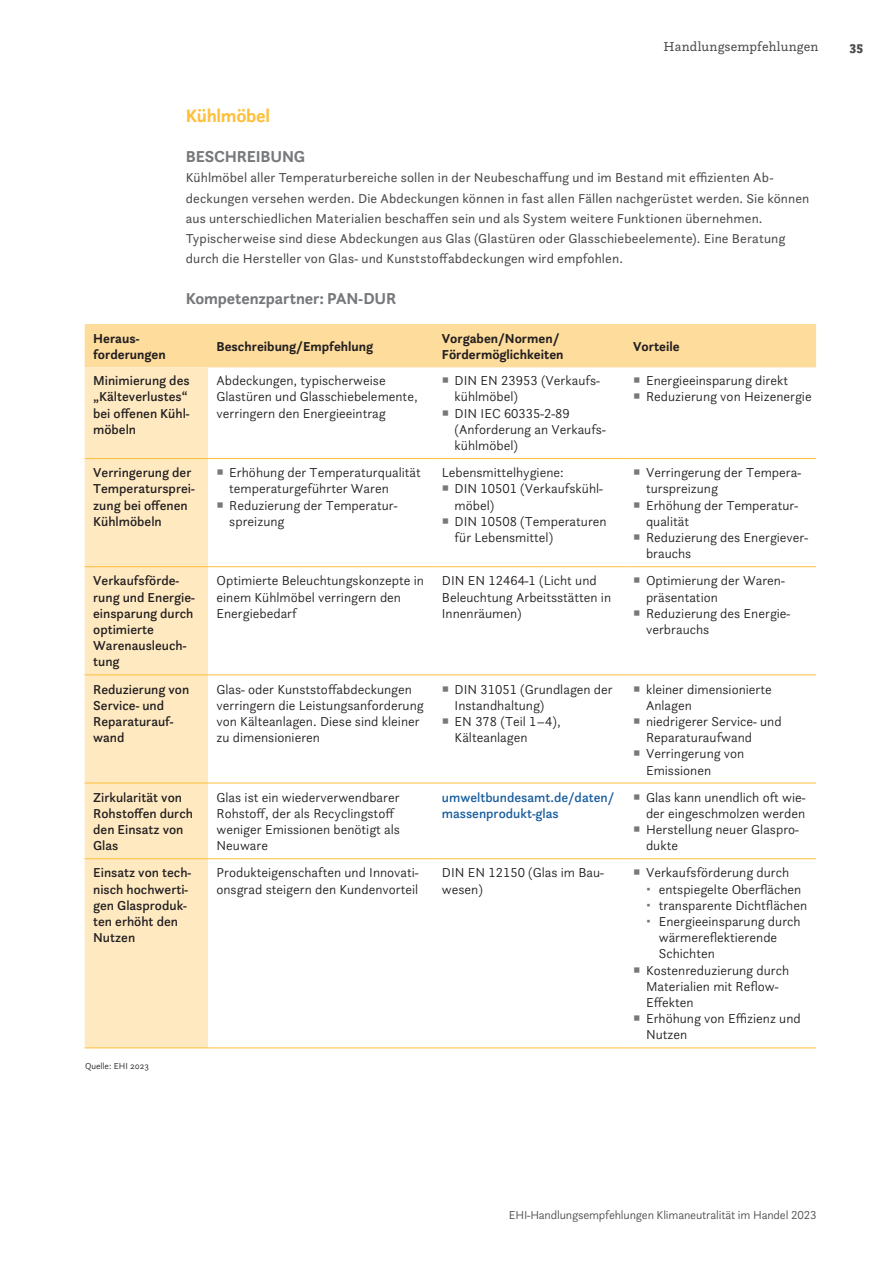
<style>
.page{position:relative;width:893px;height:1263px;background:#fff}
.page>*{position:absolute;margin:0;border:0;box-sizing:border-box;transform-origin:0 0}
.LF_Handlungfeld_Tabe{font:700 18.75px "Questa Sans";letter-spacing:-.015em;color:#febf3b}
.Zwiti_Absatz_Studie{font:700 16.5px "Questa Sans";letter-spacing:-.01em;color:#76787b}
.LF_Tabelle_Text_link{font:300 13.5px/16.2px "Questa Sans";color:#231f20}
.LF_Abbildung_Subline{font:13.5px/20.2px "Questa Sans";letter-spacing:.01em;color:#4b4c4d}
.LF_Tabelle_Text_link-2{font:500 13.5px/16.2px "Questa Sans";color:#231f20}
.LF_Tabelle_Text_link-3{font:700 13.5px/16.2px "Questa Sans";color:#231f20}
.LF_Tabelle_Text_link-4{font:500 13.5px/16.2px "Questa Sans";color:#175d9e}
.t1{font:13.5px "Questa Slab";letter-spacing:.01em;color:#4b4c4d}
.t2{font:900 13.5px "Questa Slab";color:#4b4c4d}
.t3{font:300 12px "Questa Sans";letter-spacing:-.01em;color:#4b4c4d}
.Foto_Grafik_Quelle_r{font:300 9px "Questa Sans";color:#231f20}
</style>
<div class="page">
<div style="left:85px;top:324px;width:731px;height:43px;background:#fedc9c"></div>
<div style="left:85px;top:367px;width:123px;height:680px;background:#fee9c1"></div>
<hr style="left:85px;top:458px;width:123px;height:1px;background:#febf3b">
<hr style="left:208px;top:458px;width:225px;height:1px;background:#febf3b">
<hr style="left:433px;top:458px;width:192px;height:1px;background:#febf3b">
<hr style="left:625px;top:458px;width:191px;height:1px;background:#febf3b">
<hr style="left:85px;top:566px;width:123px;height:1px;background:#febf3b">
<hr style="left:208px;top:566px;width:225px;height:1px;background:#febf3b">
<hr style="left:433px;top:566px;width:192px;height:1px;background:#febf3b">
<hr style="left:625px;top:566px;width:191px;height:1px;background:#febf3b">
<hr style="left:85px;top:674px;width:123px;height:1px;background:#febf3b">
<hr style="left:208px;top:674px;width:225px;height:1px;background:#febf3b">
<hr style="left:433px;top:674px;width:192px;height:1px;background:#febf3b">
<hr style="left:625px;top:674px;width:191px;height:1px;background:#febf3b">
<hr style="left:85px;top:783px;width:123px;height:1px;background:#febf3b">
<hr style="left:208px;top:783px;width:225px;height:1px;background:#febf3b">
<hr style="left:433px;top:783px;width:192px;height:1px;background:#febf3b">
<hr style="left:625px;top:783px;width:191px;height:1px;background:#febf3b">
<hr style="left:85px;top:858px;width:123px;height:1px;background:#febf3b">
<hr style="left:208px;top:858px;width:225px;height:1px;background:#febf3b">
<hr style="left:433px;top:858px;width:192px;height:1px;background:#febf3b">
<hr style="left:625px;top:858px;width:191px;height:1px;background:#febf3b">
<hr style="left:85px;top:1047px;width:123px;height:1px;background:#febf3b">
<hr style="left:208px;top:1047px;width:225px;height:1px;background:#febf3b">
<hr style="left:433px;top:1047px;width:192px;height:1px;background:#febf3b">
<hr style="left:625px;top:1047px;width:191px;height:1px;background:#febf3b">
<p class="t1" style="left:663px;top:38px;width:156px">Handlungsempfehlungen</p>
<p class="t2" style="left:849px;top:37px;width:15px">35</p>
<p class="LF_Handlungfeld_Tabe" style="left:186px;top:103px;width:86px">Kühlmöbel</p>
<p class="Zwiti_Absatz_Studie" style="left:186px;top:146px;width:121px">BESCHREIBUNG</p>
<p class="LF_Abbildung_Subline" style="left:186px;top:167px;width:625px">Kühlmöbel aller Temperaturbereiche sollen in der Neubeschaffung und im Bestand mit effizienten Ab&shy;deckungen versehen werden. Die Abdeckungen können in fast allen Fällen nachgerüstet werden. Sie können aus unterschiedlichen Materialien beschaffen sein und als System weitere Funktionen übernehmen.<br>Typischerweise sind diese Abdeckungen aus Glas (Glastüren oder Glasschiebeelemente). Eine Beratung durch die Hersteller von Glas- und Kunststoffabdeckungen wird empfohlen.</p>
<p class="Zwiti_Absatz_Studie" style="left:186px;top:288px;width:212px">Kompetenzpartner: PAN-DUR</p>
<p class="LF_Tabelle_Text_link-3" style="left:93px;top:330px;width:74px">Heraus&shy;forderungen</p>
<p class="LF_Tabelle_Text_link-3" style="left:216px;top:338px;width:158px">Beschreibung/Empfehlung</p>
<p class="LF_Tabelle_Text_link-3" style="left:442px;top:330px;width:123px">Vorgaben/Normen/<br>Fördermöglichkeiten</p>
<p class="LF_Tabelle_Text_link-3" style="left:633px;top:338px;width:48px">Vorteile</p>
<p class="LF_Tabelle_Text_link-2" style="left:93px;top:372px;width:98px">Minimierung des „Kälteverlustes“ bei offenen Kühl&shy;möbeln</p>
<p class="LF_Tabelle_Text_link" style="left:216px;top:372px;width:203px">Abdeckungen, typischerweise<br>Glastüren und Glasschiebelemente, verringern den Energieeintrag</p>
<p class="LF_Tabelle_Text_link" style="left:455px;top:372px;width:147px">DIN EN 23953 (Verkaufs&shy;kühlmöbel)</p>
<p class="LF_Tabelle_Text_link" style="left:646px;top:372px;width:144px">Energieeinsparung direkt</p>
<p class="LF_Tabelle_Text_link" style="left:646px;top:388px;width:167px">Reduzierung von Heizenergie</p>
<p class="LF_Tabelle_Text_link" style="left:455px;top:405px;width:153px">DIN IEC 60335-2-89 (Anforderung an Verkaufs&shy;kühlmöbel)</p>
<p class="LF_Tabelle_Text_link-2" style="left:93px;top:464px;width:103px">Verringerung der<br>Temperatursprei&shy;zung bei offenen<br>Kühlmöbeln</p>
<p class="LF_Tabelle_Text_link" style="left:229px;top:464px;width:193px">Erhöhung der Temperaturqualität temperaturgeführter Waren</p>
<p class="LF_Tabelle_Text_link" style="left:229px;top:497px;width:170px">Reduzierung der Temperatur&shy;spreizung</p>
<p class="LF_Tabelle_Text_link" style="left:442px;top:464px;width:123px">Lebensmittelhygiene:</p>
<p class="LF_Tabelle_Text_link" style="left:455px;top:480px;width:150px">DIN 10501 (Verkaufskühl&shy;möbel)</p>
<p class="LF_Tabelle_Text_link" style="left:455px;top:513px;width:154px">DIN 10508 (Temperaturen für Lebensmittel)</p>
<p class="LF_Tabelle_Text_link" style="left:646px;top:464px;width:157px">Verringerung der Tempera&shy;turspreizung</p>
<p class="LF_Tabelle_Text_link" style="left:646px;top:497px;width:154px">Erhöhung der Temperatur&shy;qualität</p>
<p class="LF_Tabelle_Text_link" style="left:646px;top:529px;width:164px">Reduzierung des Energiever&shy;brauchs</p>
<p class="LF_Tabelle_Text_link-2" style="left:93px;top:572px;width:103px">Verkaufsförde&shy;rung und Energie&shy;einsparung durch optimierte<br>Warenausleuch&shy;tung</p>
<p class="LF_Tabelle_Text_link" style="left:216px;top:572px;width:209px">Optimierte Beleuchtungskonzepte in einem Kühlmöbel verringern den<br>Energiebedarf</p>
<p class="LF_Tabelle_Text_link" style="left:442px;top:572px;width:171px">DIN EN 12464-1 (Licht und<br>Beleuchtung Arbeitsstätten in<br>Innenräumen)</p>
<p class="LF_Tabelle_Text_link" style="left:646px;top:572px;width:140px">Optimierung der Waren&shy;präsentation</p>
<p class="LF_Tabelle_Text_link" style="left:646px;top:605px;width:146px">Reduzierung des Energie&shy;verbrauchs</p>
<p class="LF_Tabelle_Text_link-2" style="left:93px;top:681px;width:98px">Reduzierung von<br>Service- und<br>Reparaturauf&shy;wand</p>
<p class="LF_Tabelle_Text_link" style="left:216px;top:680px;width:209px">Glas- oder Kunststoffabdeckungen verringern die Leistungsanforderung von Kälteanlagen. Diese sind kleiner zu dimensionieren</p>
<p class="LF_Tabelle_Text_link" style="left:455px;top:680px;width:160px">DIN 31051 (Grundlagen der<br>Instandhaltung)</p>
<p class="LF_Tabelle_Text_link" style="left:455px;top:713px;width:108px">EN 378 (Teil 1–4),<br>Kälteanlagen</p>
<p class="LF_Tabelle_Text_link" style="left:646px;top:680px;width:127px">kleiner dimensionierte<br>Anlagen</p>
<p class="LF_Tabelle_Text_link" style="left:646px;top:713px;width:137px">niedrigerer Service- und<br>Reparaturaufwand</p>
<p class="LF_Tabelle_Text_link" style="left:646px;top:745px;width:100px">Verringerung von<br>Emissionen</p>
<p class="LF_Tabelle_Text_link-2" style="left:93px;top:789px;width:101px">Zirkularität von<br>Rohstoffen durch den Einsatz von<br>Glas</p>
<p class="LF_Tabelle_Text_link" style="left:216px;top:789px;width:185px">Glas ist ein wiederverwendbarer<br>Rohstoff, der als Recyclingstoff weniger Emissionen benötigt als<br>Neuware</p>
<p class="LF_Tabelle_Text_link-4" style="left:442px;top:789px;width:174px">umweltbundesamt.de/daten/ massenprodukt-glas</p>
<p class="LF_Tabelle_Text_link" style="left:646px;top:789px;width:161px">Glas kann unendlich oft wie&shy;der eingeschmolzen werden</p>
<p class="LF_Tabelle_Text_link" style="left:646px;top:821px;width:154px">Herstellung neuer Glaspro&shy;dukte</p>
<p class="LF_Tabelle_Text_link-2" style="left:93px;top:864px;width:100px">Einsatz von tech&shy;nisch hochwerti&shy;gen Glasproduk&shy;ten erhöht den<br>Nutzen</p>
<p class="LF_Tabelle_Text_link" style="left:216px;top:864px;width:204px">Produkteigenschaften und Innovati&shy;onsgrad steigern den Kundenvorteil</p>
<p class="LF_Tabelle_Text_link" style="left:442px;top:864px;width:163px">DIN EN 12150 (Glas im Bau&shy;wesen)</p>
<p class="LF_Tabelle_Text_link" style="left:646px;top:864px;width:145px">Verkaufsförderung durch</p>
<p class="LF_Tabelle_Text_link" style="left:659px;top:881px;width:144px">entspiegelte Oberflächen</p>
<p class="LF_Tabelle_Text_link" style="left:659px;top:897px;width:150px">transparente Dichtflächen</p>
<p class="LF_Tabelle_Text_link" style="left:659px;top:913px;width:143px">Energieeinsparung durch wärmereflektierende<br>Schichten</p>
<p class="LF_Tabelle_Text_link" style="left:646px;top:962px;width:145px">Kostenreduzierung durch<br>Materialien mit Reflow-<br>Effekten</p>
<p class="LF_Tabelle_Text_link" style="left:646px;top:1010px;width:156px">Erhöhung von Effizienz und<br>Nutzen</p>
<p class="Foto_Grafik_Quelle_r" style="left:85px;top:1060px;width:66px">Quelle: EHI 2023</p>
<p class="t3" style="left:509px;top:1207px;width:309px">EHI-Handlungsempfehlungen Klimaneutralität im Handel 2023</p>
</div>
